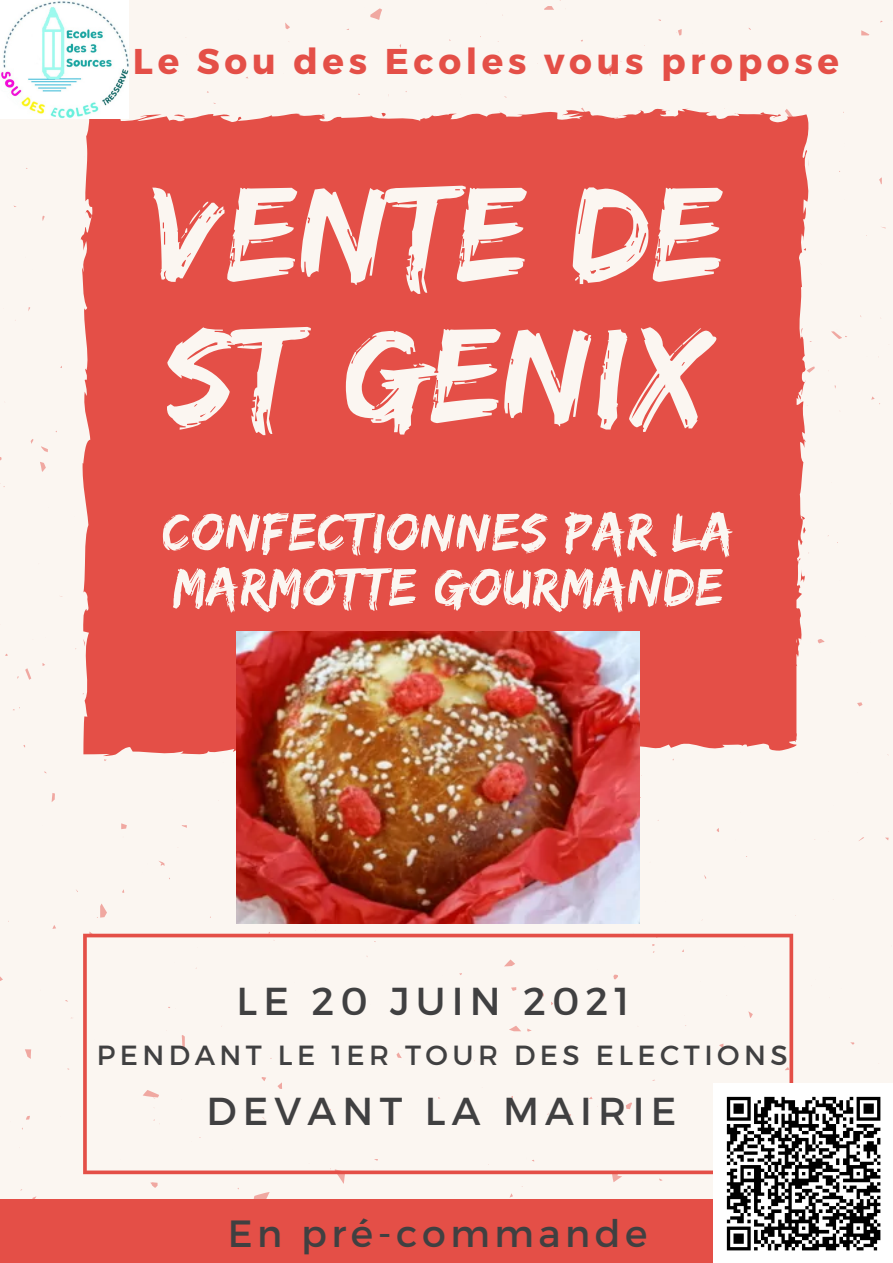
<style>
.page{position:relative;width:893px;height:1263px;background:#fbf6f1}
.page>*{position:absolute;margin:0;border:0;box-sizing:border-box;transform-origin:0 0}
.t1{font:140.18px/141.2px "Edo";letter-spacing:.02em;color:#fbf6f1}
.t2{font:55.12px/55.1px "Edo";letter-spacing:.02em;color:#fbf6f1}
.t3{font:38.92px "Montserrat";letter-spacing:.16em;color:#404041}
.t4{font:37.88px "Montserrat";letter-spacing:.12em;color:#404041}
.t5{font:700 35.78px "Montserrat";letter-spacing:.13em;color:#e44f47}
.t6{font:27.67px "Montserrat";letter-spacing:.16em;color:#404041}
</style>
<div class="page">
<svg style="left:83px;top:934px;width:710px;height:240px"></svg>
<svg style="left:52px;top:793px;width:3px;height:9px"></svg>
<svg style="left:277px;top:1082px;width:5px;height:7px"></svg>
<svg style="left:89px;top:931px;width:5px;height:4px"></svg>
<svg style="left:262px;top:1117px;width:4px;height:3px"></svg>
<svg style="left:182px;top:1035px;width:3px;height:13px"></svg>
<svg style="left:25px;top:1049px;width:6px;height:10px"></svg>
<svg style="left:26px;top:1116px;width:4px;height:4px"></svg>
<svg style="left:879px;top:177px;width:3px;height:7px"></svg>
<svg style="left:153px;top:1119px;width:7px;height:5px"></svg>
<svg style="left:143px;top:1090px;width:16px;height:9px"></svg>
<svg style="left:150px;top:1182px;width:8px;height:6px"></svg>
<svg style="left:254px;top:1192px;width:16px;height:7px"></svg>
<svg style="left:817px;top:639px;width:7px;height:4px"></svg>
<svg style="left:652px;top:944px;width:3px;height:9px"></svg>
<svg style="left:40px;top:462px;width:6px;height:10px"></svg>
<svg style="left:527px;top:1028px;width:5px;height:3px"></svg>
<svg style="left:541px;top:992px;width:3px;height:5px"></svg>
<svg style="left:626px;top:1102px;width:6px;height:7px"></svg>
<svg style="left:785px;top:1067px;width:4px;height:3px"></svg>
<svg style="left:607px;top:64px;width:5px;height:13px"></svg>
<svg style="left:684px;top:1015px;width:7px;height:4px"></svg>
<svg style="left:25px;top:668px;width:6px;height:12px"></svg>
<svg style="left:396px;top:1050px;width:8px;height:11px"></svg>
<svg style="left:861px;top:30px;width:8px;height:5px"></svg>
<svg style="left:526px;top:1157px;width:8px;height:4px"></svg>
<svg style="left:748px;top:1011px;width:5px;height:7px"></svg>
<svg style="left:544px;top:0;width:17px;height:10px"></svg>
<svg style="left:121px;top:823px;width:6px;height:6px"></svg>
<svg style="left:511px;top:987px;width:5px;height:4px"></svg>
<svg style="left:509px;top:1026px;width:12px;height:5px"></svg>
<svg style="left:719px;top:1043px;width:4px;height:5px"></svg>
<svg style="left:159px;top:861px;width:5px;height:5px"></svg>
<svg style="left:612px;top:1171px;width:10px;height:11px"></svg>
<svg style="left:588px;top:1096px;width:4px;height:3px"></svg>
<svg style="left:285px;top:23px;width:5px;height:6px"></svg>
<svg style="left:613px;top:975px;width:5px;height:4px"></svg>
<svg style="left:261px;top:1077px;width:5px;height:4px"></svg>
<svg style="left:676px;top:29px;width:6px;height:7px"></svg>
<svg style="left:831px;top:331px;width:16px;height:8px"></svg>
<svg style="left:168px;top:1007px;width:8px;height:2px"></svg>
<svg style="left:504px;top:959px;width:11px;height:7px"></svg>
<svg style="left:370px;top:8px;width:12px;height:12px"></svg>
<svg style="left:41px;top:446px;width:7px;height:6px"></svg>
<svg style="left:330px;top:1168px;width:15px;height:16px"></svg>
<svg style="left:857px;top:702px;width:5px;height:4px"></svg>
<svg style="left:97px;top:904px;width:10px;height:14px"></svg>
<div style="left:81px;top:107px;width:730px;height:649px;background:#e44f47"></div>
<div style="left:0;top:1199px;width:893px;height:64px;background:#e44f47"></div>
<img style="left:237px;top:632px;width:402px;height:291px">
<img style="left:0;top:0;width:128px;height:119px">
<img style="left:713px;top:1083px;width:180px;height:180px">
<p class="t5" style="left:133px;top:38px;width:707px">Le Sou des Ecoles vous propose</p>
<p class="t1" style="left:153px;top:160px;width:571px">VENTE DE<br>ST GENIX</p>
<p class="t2" style="left:162px;top:503px;width:573px">CONFECTIONNES PAR LA<br>MARMOTTE GOURMANDE</p>
<p class="t3" style="left:236px;top:976px;width:395px">LE 20 JUIN 2021</p>
<p class="t6" style="left:97px;top:1037px;width:692px">PENDANT LE 1ER TOUR DES ELECTIONS</p>
<p class="t3" style="left:206px;top:1086px;width:471px">DEVANT LA MAIRIE</p>
<p class="t4" style="left:228px;top:1209px;width:421px">En pré-commande</p>
</div>
